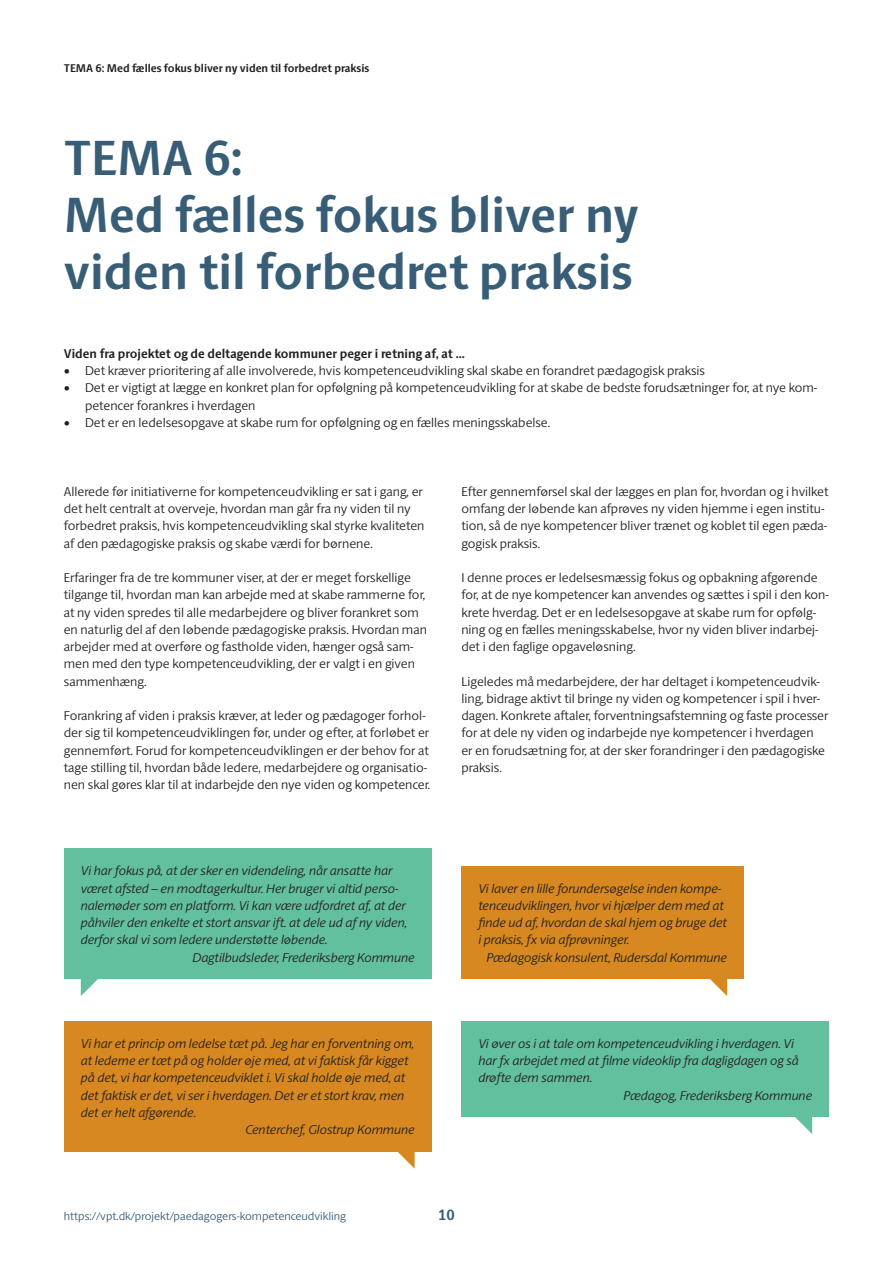
<style>
.page{position:relative;width:893px;height:1263px;background:#fff}
.page>*{position:absolute;margin:0;border:0;box-sizing:border-box;transform-origin:0 0}
.Rubrik_1_-_SANS{font:700 49.5px/57px "ID Sans";color:#385d76}
.t1{font:700 15px "ID Sans";color:#385d76}
.Brødtekst_-_SANS{font:300 12.75px/17.2px "ID Sans";color:#231f20}
.Faktaboks_brødtekst_-_SANS{font:italic 300 12.75px/17.2px "ID Sans";color:#231f20}
.Brødtekst_Bullet_-_SANS{font:300 12.75px/17.2px "ID Sans";color:#231f20}
.Brødtekst_-_SANS-2{font:700 12.75px "ID Sans";color:#231f20}
.t2{font:300 11.25px "ID Sans";color:#385d76}
.t3{font:700 11.25px "ID Sans";color:#231f20}
.s1{font-family:"ID Serif";font-weight:400}
</style>
<div class="page">
<svg style="left:81px;top:979px;width:17px;height:17px"></svg>
<div style="left:64px;top:849px;width:368px;height:130px;background:#62c09f"></div>
<svg style="left:710px;top:979px;width:17px;height:17px"></svg>
<div style="left:461px;top:866px;width:283px;height:113px;background:#d78820"></div>
<svg style="left:380px;top:1151px;width:35px;height:18px"></svg>
<div style="left:64px;top:1021px;width:368px;height:130px;background:#d78820"></div>
<svg style="left:795px;top:1117px;width:17px;height:17px"></svg>
<div style="left:461px;top:1021px;width:368px;height:96px;background:#62c09f"></div>
<p class="t3" style="left:64px;top:61px;width:307px">TEMA 6: Med fælles fokus bliver ny viden til forbedret praksis</p>
<h1 class="Rubrik_1_-_SANS" style="left:64px;top:129px;width:577px">TEMA 6:<br>Med fælles fokus bliver ny viden til forbedret praksis</h1>
<p class="Brødtekst_-_SANS-2" style="left:64px;top:346px;width:403px">Viden fra projektet og de deltagende kommuner peger i retning af, at …</p>
<p class="Brødtekst_Bullet_-_SANS" style="left:64px;top:362px;width:643px"><span class="s1">•</span> Det kræver prioritering af alle involverede, hvis kompetenceudvikling skal skabe en forandret pædagogisk praksis</p>
<p class="Brødtekst_Bullet_-_SANS" style="left:85px;top:379px;width:734px;text-indent:-21px"><span class="s1">•</span> Det er vigtigt at lægge en konkret plan for opfølgning på kompetenceudvikling for at skabe de bedste forudsætninger for, at nye kom&shy;petencer forankres i hverdagen</p>
<p class="Brødtekst_Bullet_-_SANS" style="left:64px;top:414px;width:488px"><span class="s1">•</span> Det er en ledelsesopgave at skabe rum for opfølgning og en fælles meningsskabelse.</p>
<p class="Brødtekst_-_SANS" style="left:64px;top:483px;width:362px">Allerede før initiativerne for kompetenceudvikling er sat i gang, er det helt centralt at overveje, hvordan man går fra ny viden til ny forbedret praksis, hvis kompetenceudvikling skal styrke kvaliteten af den pædagogiske praksis og skabe værdi for børnene.</p>
<p class="Brødtekst_-_SANS" style="left:64px;top:569px;width:365px">Erfaringer fra de tre kommuner viser, at der er meget forskellige tilgange til, hvordan man kan arbejde med at skabe rammerne for, at ny viden spredes til alle medarbejdere og bliver forankret som en naturlig del af den løbende pædagogiske praksis. Hvordan man arbejder med at overføre og fastholde viden, hænger også sam&shy;men med den type kompetenceudvikling, der er valgt i en given sammenhæng.</p>
<p class="Brødtekst_-_SANS" style="left:64px;top:707px;width:368px">Forankring af viden i praksis kræver, at leder og pædagoger forhol&shy;der sig til kompetenceudviklingen før, under og efter, at forløbet er gennemført. Forud for kompetenceudviklingen er der behov for at tage stilling til, hvordan både ledere, medarbejdere og organisatio&shy;nen skal gøres klar til at indarbejde den nye viden og kompetencer.</p>
<p class="Faktaboks_brødtekst_-_SANS" style="left:81px;top:862px;width:328px">Vi har fokus på, at der sker en videndeling, når ansatte har været afsted – en modtagerkultur. Her bruger vi altid perso&shy;nalemøder som en platform. Vi kan være udfordret af, at der påhviler den enkelte et stort ansvar ift. at dele ud af ny viden, derfor skal vi som ledere understøtte løbende.</p>
<p class="Faktaboks_brødtekst_-_SANS" style="left:192px;top:948px;width:224px">Dagtilbudsleder, Frederiksberg Kommune</p>
<p class="Faktaboks_brødtekst_-_SANS" style="left:81px;top:1035px;width:335px">Vi har et princip om ledelse tæt på. Jeg har en forventning om, at lederne er tæt på og holder øje med, at vi faktisk får kigget på det, vi har kompetenceudviklet i. Vi skal holde øje med, at det faktisk er det, vi ser i hverdagen. Det er et stort krav, men det er helt afgørende.</p>
<p class="Faktaboks_brødtekst_-_SANS" style="left:245px;top:1121px;width:171px">Centerchef, Glostrup Kommune</p>
<p class="Brødtekst_-_SANS" style="left:461px;top:483px;width:369px">Efter gennemførsel skal der lægges en plan for, hvordan og i hvilket omfang der løbende kan afprøves ny viden hjemme i egen institu&shy;tion, så de nye kompetencer bliver trænet og koblet til egen pæda&shy;gogisk praksis.</p>
<p class="Brødtekst_-_SANS" style="left:461px;top:569px;width:369px">I denne proces er ledelsesmæssig fokus og opbakning afgørende for, at de nye kompetencer kan anvendes og sættes i spil i den kon&shy;krete hverdag. Det er en ledelsesopgave at skabe rum for opfølg&shy;ning og en fælles meningsskabelse, hvor ny viden bliver indarbej&shy;det i den faglige opgaveløsning.</p>
<p class="Brødtekst_-_SANS" style="left:461px;top:672px;width:369px">Ligeledes må medarbejdere, der har deltaget i kompetenceudvik&shy;ling, bidrage aktivt til bringe ny viden og kompetencer i spil i hver&shy;dagen. Konkrete aftaler, forventningsafstemning og faste processer for at dele ny viden og indarbejde nye kompetencer i hverdagen<br>er en forudsætning for, at der sker forandringer i den pædagogiske praksis.</p>
<p class="Faktaboks_brødtekst_-_SANS" style="left:478px;top:879px;width:250px">Vi laver en lille forundersøgelse inden kompe&shy;tenceudviklingen, hvor vi hjælper dem med at finde ud af, hvordan de skal hjem og bruge det i praksis, fx via afprøvninger.</p>
<p class="Faktaboks_brødtekst_-_SANS" style="left:486px;top:948px;width:242px">Pædagogisk konsulent, Rudersdal Kommune</p>
<p class="Faktaboks_brødtekst_-_SANS" style="left:478px;top:1035px;width:322px">Vi øver os i at tale om kompetenceudvikling i hverdagen. Vi har fx arbejdet med at filme videoklip fra dagligdagen og så drøfte dem sammen.</p>
<p class="Faktaboks_brødtekst_-_SANS" style="left:623px;top:1086px;width:190px">Pædagog, Frederiksberg Kommune</p>
<p class="t2" style="left:64px;top:1210px;width:284px">https://vpt.dk/projekt/paedagogers-kompetenceudvikling</p>
<p class="t1" style="left:438px;top:1206px;width:18px">10</p>
</div>
